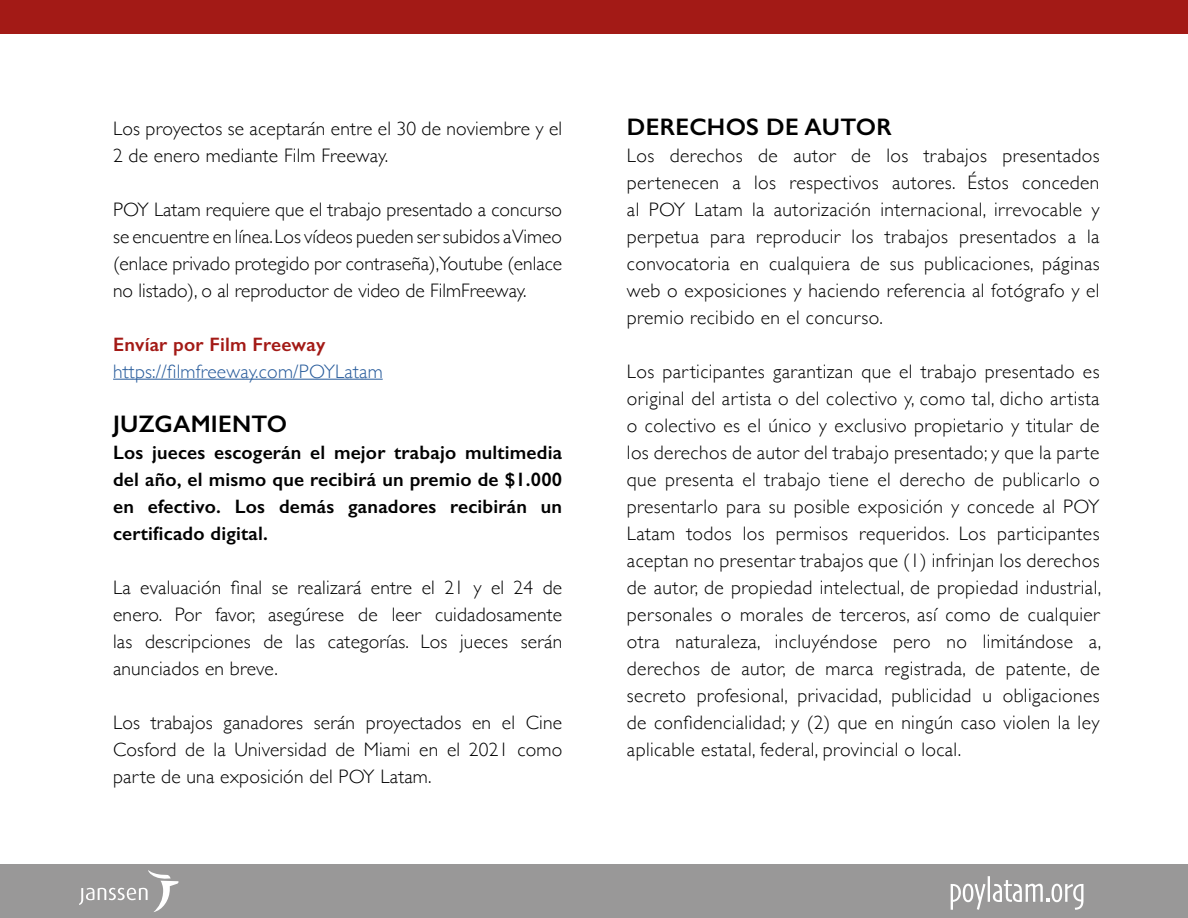
<style>
.page{position:relative;width:1188px;height:918px;background:#fff}
.page>*{position:absolute;margin:0;border:0;box-sizing:border-box;transform-origin:0 0}
.t1{font:600 24px "Gill Sans";letter-spacing:.01em;color:#000}
.t2{font:300 19.5px/27px "Gill Sans";letter-spacing:.01em;color:#000;text-align:justify}
.t3{font:600 19.5px/27px "Gill Sans";letter-spacing:.01em;color:#000;text-align:justify}
.t4{font:300 19.5px "Gill Sans";letter-spacing:.01em;color:#275b9b}
.t5{font:600 19.5px "Gill Sans";letter-spacing:.01em;color:#a31a16}
</style>
<div class="page">
<div style="left:0;top:864px;width:1188px;height:54px;background:#999898"></div>
<div style="left:0;top:0;width:1188px;height:34px;background:#a31a16"></div>
<svg style="left:79px;top:870px;width:99px;height:42px"></svg>
<svg style="left:951px;top:876px;width:132px;height:34px"></svg>
<hr style="left:113px;top:379px;width:270px;height:1px;background:#275b9b">
<p class="t2" style="left:113px;top:114px;width:451px">Los proyectos se aceptarán entre el 30 de noviembre y el<br>2 de enero mediante Film Freeway.</p>
<p class="t2" style="left:113px;top:195px;width:451px">POY Latam requiere que el trabajo presentado a concurso se encuentre en línea. Los vídeos pueden ser subidos a Vimeo (enlace privado protegido por contraseña),Youtube (enlace no listado), o al reproductor de video de FilmFreeway.</p>
<p class="t5" style="left:113px;top:332px;width:214px">Envíar por Film Freeway</p>
<p class="t4" style="left:113px;top:356px;width:271px">https://filmfreeway.com/POYLatam</p>
<p class="t1" style="left:113px;top:409px;width:176px">JUZGAMIENTO</p>
<p class="t3" style="left:113px;top:438px;width:451px">Los jueces escogerán el mejor trabajo multimedia del año, el mismo que recibirá un premio de $1.000 en efectivo. Los demás ganadores recibirán un certificado digital.</p>
<p class="t2" style="left:113px;top:573px;width:451px">La evaluación final se realizará entre el 21 y el 24 de enero. Por favor, asegúrese de leer cuidadosamente las descripciones de las categorías. Los jueces serán anunciados en breve.</p>
<p class="t2" style="left:113px;top:708px;width:451px">Los trabajos ganadores serán proyectados en el Cine Cosford de la Universidad de Miami en el 2021 como parte de una exposición del POY Latam.</p>
<p class="t1" style="left:627px;top:112px;width:266px">DERECHOS DE AUTOR</p>
<p class="t2" style="left:627px;top:141px;width:474px">Los derechos de autor de los trabajos presentados pertenecen a los respectivos autores. Éstos conceden al POY Latam la autorización internacional, irrevocable y perpetua para reproducir los trabajos presentados a la convocatoria en cualquiera de sus publicaciones, páginas web o exposiciones y haciendo referencia al fotógrafo y el premio recibido en el concurso.</p>
<p class="t2" style="left:627px;top:357px;width:476px">Los participantes garantizan que el trabajo presentado es original del artista o del colectivo y, como tal, dicho artista o colectivo es el único y exclusivo propietario y titular de los derechos de autor del trabajo presentado; y que la parte que presenta el trabajo tiene el derecho de publicarlo o presentarlo para su posible exposición y concede al POY Latam todos los permisos requeridos. Los participantes aceptan no presentar trabajos que (1) infrinjan los derechos de autor, de propiedad intelectual, de propiedad industrial, personales o morales de terceros, así como de cualquier otra naturaleza, incluyéndose pero no limitándose a, derechos de autor, de marca registrada, de patente, de secreto profesional, privacidad, publicidad u obligaciones de confidencialidad; y (2) que en ningún caso violen la ley aplicable estatal, federal, provincial o local.</p>
</div>
